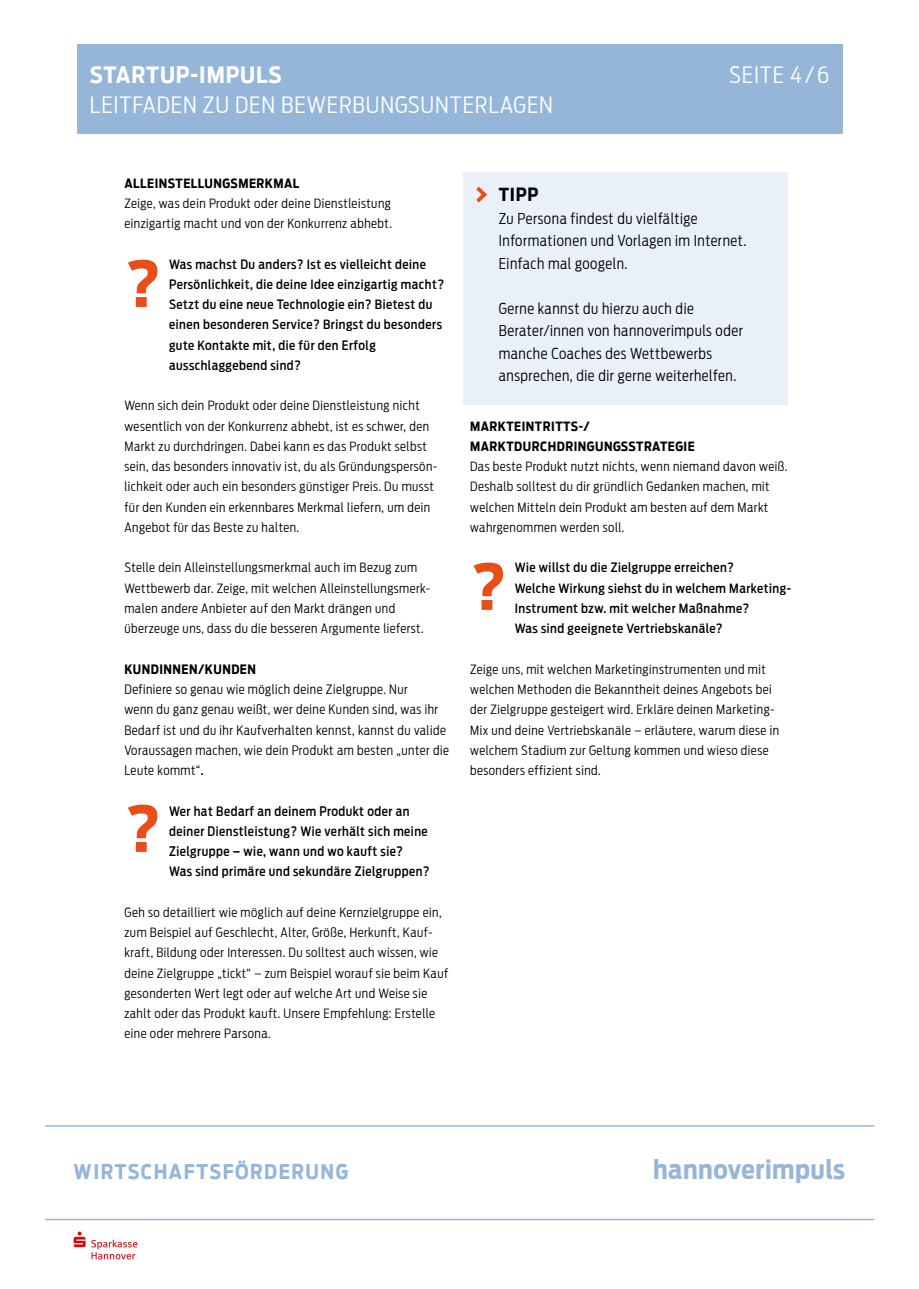
<style>
.page{position:relative;width:919px;height:1289px;background:#fff}
.page>*{position:absolute;margin:0;border:0;box-sizing:border-box;transform-origin:0 0}
.t1{font:700 63px "Antenna Cond";color:#e94e19}
.t2{font:700 26.1px "Antenna Cond";letter-spacing:.02em;color:#95b6d9}
.t3{font:300 22.5px "Antenna Cond";letter-spacing:.04em;color:#fff}
.t4{font:700 22.5px "Antenna Cond";letter-spacing:.04em;color:#fff}
.t5{font:700 20.25px "Antenna Cond";letter-spacing:.075em;color:#95b6d9}
.t6{font:700 18px "Antenna Cond";color:#000}
.t7{font:300 15px/22.5px "Antenna Cond";letter-spacing:.035em;color:#000}
.t8{font:300 13.05px/20.2px "Antenna Cond";letter-spacing:.04em;color:#000}
.t9{font:500 13.05px/20.2px "Antenna Cond";letter-spacing:.04em;color:#000}
.t10{font:700 13.05px "Antenna Cond";letter-spacing:.04em;color:#000}
.t11{font:300 12.75px/20.2px "Antenna Cond";letter-spacing:.04em;color:#000}
.t12{font:500 12.75px/20.2px "Antenna Cond";letter-spacing:.04em;color:#000}
.t13{font:700 12.75px/20.2px "Antenna Cond";letter-spacing:.04em;color:#000}
.s1{font-weight:500}
</style>
<div class="page">
<div style="left:77px;top:45px;width:765px;height:89px;background:#95b6d9"></div>
<svg style="left:74px;top:1231px;width:63px;height:28px"></svg>
<hr style="left:45px;top:1125px;width:829px;height:1px;background:#95b6d9">
<hr style="left:45px;top:1218px;width:829px;height:2px;background:#95b6d9">
<div style="left:463px;top:172px;width:324px;height:233px;background:#eaf0f7"></div>
<svg style="left:476px;top:186px;width:11px;height:16px"></svg>
<h3 class="t4" style="left:90px;top:62px;width:193px">STARTUP-IMPULS</h3>
<h3 class="t3" style="left:729px;top:62px;width:101px">SEITE 4/6</h3>
<h3 class="t3" style="left:90px;top:92px;width:464px">LEITFADEN ZU DEN BEWERBUNGSUNTERLAGEN</h3>
<p class="t13" style="left:124px;top:173px;width:176px">ALLEINSTELLUNGSMERKMAL</p>
<p class="t11" style="left:124px;top:193px;width:269px">Zeige, was dein Produkt oder deine Dienstleistung einzigartig macht und von der Konkurrenz abhebt.</p>
<p class="t12" style="left:169px;top:254px;width:276px">Was machst Du anders? Ist es vielleicht deine Persönlichkeit, die deine Idee einzigartig macht?<br>Setzt du eine neue Technologie ein? Bietest du einen besonderen Service? Bringst du besonders gute Kontakte mit, die für den Erfolg ausschlaggebend sind?</p>
<p class="t11" style="left:124px;top:395px;width:314px">Wenn sich dein Produkt oder deine Dienstleistung nicht wesentlich von der Konkurrenz abhebt, ist es schwer, den Markt zu durchdringen. Dabei kann es das Produkt selbst sein, das besonders innovativ ist, du als Gründungspersön&shy;lichkeit oder auch ein besonders günstiger Preis. Du musst für den Kunden ein erkennbares Merkmal liefern, um dein Angebot für das Beste zu halten.</p>
<p class="t11" style="left:124px;top:557px;width:307px">Stelle dein Alleinstellungsmerkmal auch im Bezug zum Wettbewerb dar. Zeige, mit welchen Alleinstellungsmerk&shy;malen andere Anbieter auf den Markt drängen und überzeuge uns, dass du die besseren Argumente lieferst.</p>
<p class="t10" style="left:124px;top:661px;width:133px">KUNDINNEN/KUNDEN</p>
<p class="t8" style="left:124px;top:679px;width:326px">Definiere so genau wie möglich deine Zielgruppe. Nur<br>wenn du ganz genau weißt, wer deine Kunden sind, was ihr Bedarf ist und du ihr Kaufverhalten kennst, kannst du valide Voraussagen machen, wie dein Produkt am besten „unter die Leute kommt“<span class="s1">.</span></p>
<p class="t9" style="left:169px;top:800px;width:262px">Wer hat Bedarf an deinem Produkt oder an deiner Dienstleistung? Wie verhält sich meine Zielgruppe – wie, wann und wo kauft sie?<br>Was sind primäre und sekundäre Zielgruppen?</p>
<p class="t11" style="left:124px;top:902px;width:325px">Geh so detailliert wie möglich auf deine Kernzielgruppe ein, zum Beispiel auf Geschlecht, Alter, Größe, Herkunft, Kauf&shy;kraft, Bildung oder Interessen. Du solltest auch wissen, wie deine Zielgruppe „tickt“ – zum Beispiel worauf sie beim Kauf gesonderten Wert legt oder auf welche Art und Weise sie zahlt oder das Produkt kauft. Unsere Empfehlung: Erstelle eine oder mehrere Parsona.</p>
<h1 class="t1" style="left:124px;top:246px;width:38px">?</h1>
<h1 class="t1" style="left:124px;top:791px;width:38px">?</h1>
<h3 class="t6" style="left:498px;top:184px;width:41px">TIPP</h3>
<p class="t7" style="left:498px;top:207px;width:249px">Zu Persona findest du vielfältige<br>Informationen und Vorlagen im Internet.<br>Einfach mal googeln.</p>
<p class="t7" style="left:498px;top:297px;width:246px">Gerne kannst du hierzu auch die Berater/innen von hannoverimpuls oder manche Coaches des Wettbewerbs ansprechen, die dir gerne weiterhelfen.</p>
<p class="t13" style="left:470px;top:416px;width:226px">MARKTEINTRITTS-/<br>MARKTDURCHDRINGUNGSSTRATEGIE</p>
<p class="t11" style="left:470px;top:456px;width:318px">Das beste Produkt nutzt nichts, wenn niemand davon weiß.<br>Deshalb solltest du dir gründlich Gedanken machen, mit welchen Mitteln dein Produkt am besten auf dem Markt wahrgenommen werden soll.</p>
<p class="t12" style="left:514px;top:557px;width:278px">Wie willst du die Zielgruppe erreichen?<br>Welche Wirkung siehst du in welchem Marketing-Instrument bzw. mit welcher Maßnahme?<br>Was sind geeignete Vertriebskanäle?</p>
<p class="t11" style="left:470px;top:659px;width:310px">Zeige uns, mit welchen Marketinginstrumenten und mit welchen Methoden die Bekanntheit deines Angebots bei der Zielgruppe gesteigert wird. Erkläre deinen Marketing-Mix und deine Vertriebskanäle – erläutere, warum diese in welchem Stadium zur Geltung kommen und wieso diese besonders effizient sind.</p>
<h1 class="t1" style="left:470px;top:549px;width:38px">?</h1>
<h3 class="t5" style="left:74px;top:1159px;width:276px">WIRTSCHAFTSFÖRDERUNG</h3>
<h2 class="t2" style="left:653px;top:1154px;width:193px">hannoverimpuls</h2>
</div>
